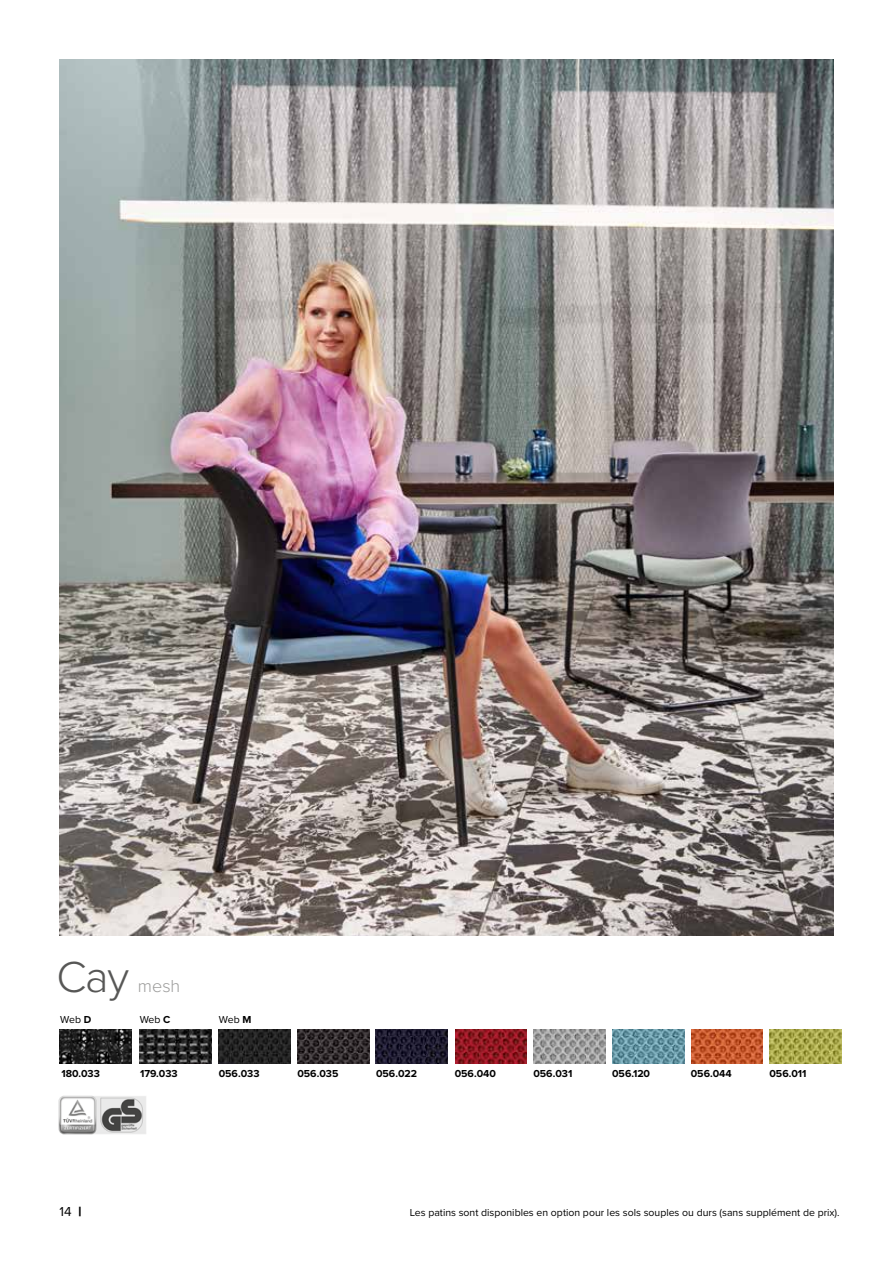
<style>
.page{position:relative;width:893px;height:1263px;background:#fff}
.page>*{position:absolute;margin:0;border:0;box-sizing:border-box;transform-origin:0 0}
.t1{font:300 45px "Proxima Nova";color:#575756}
.t2{font:300 18px "Proxima Nova";color:#9d9d9c}
.t3{font:13.5px "Proxima Nova";color:#000}
.t4{font:10.5px "Proxima Nova";color:#000}
.t5{font:700 10.5px "Proxima Nova";color:#000}
.s1{font-weight:700}
.s2{font-weight:900}
</style>
<div class="page">
<img style="left:60px;top:60px;width:773px;height:875px">
<img style="left:59px;top:1095px;width:87px;height:40px">
<img style="left:455px;top:1029px;width:72px;height:34px">
<img style="left:534px;top:1029px;width:71px;height:34px">
<img style="left:612px;top:1029px;width:72px;height:34px">
<img style="left:691px;top:1029px;width:72px;height:34px">
<img style="left:770px;top:1029px;width:71px;height:34px">
<img style="left:140px;top:1029px;width:71px;height:34px">
<img style="left:297px;top:1029px;width:72px;height:34px">
<img style="left:376px;top:1029px;width:71px;height:34px">
<img style="left:219px;top:1029px;width:72px;height:34px">
<img style="left:60px;top:1029px;width:71px;height:34px">
<h1 class="t1" style="left:56px;top:944px;width:74px">Cay</h1>
<h2 class="t2" style="left:138px;top:973px;width:44px">mesh</h2>
<p class="t4" style="left:60px;top:1012px;width:33px">Web <span class="s1">D</span></p>
<p class="t4" style="left:140px;top:1012px;width:32px">Web <span class="s1">C</span></p>
<p class="t4" style="left:219px;top:1012px;width:34px">Web <span class="s1">M</span></p>
<p class="t5" style="left:61px;top:1065px;width:40px">180.033</p>
<p class="t5" style="left:140px;top:1065px;width:39px">179.033</p>
<p class="t5" style="left:219px;top:1065px;width:42px">056.033</p>
<p class="t5" style="left:297px;top:1065px;width:43px">056.035</p>
<p class="t5" style="left:376px;top:1065px;width:43px">056.022</p>
<p class="t5" style="left:455px;top:1065px;width:43px">056.040</p>
<p class="t5" style="left:533px;top:1065px;width:40px">056.031</p>
<p class="t5" style="left:612px;top:1065px;width:40px">056.120</p>
<p class="t5" style="left:691px;top:1065px;width:43px">056.044</p>
<p class="t5" style="left:769px;top:1065px;width:39px">056.011</p>
<p class="t3" style="left:60px;top:1201px;width:23px">14 <span class="s2">|</span></p>
<p class="t4" style="left:410px;top:1205px;width:431px">Les patins sont disponibles en option pour les sols souples ou durs (sans supplément de prix).</p>
</div>
